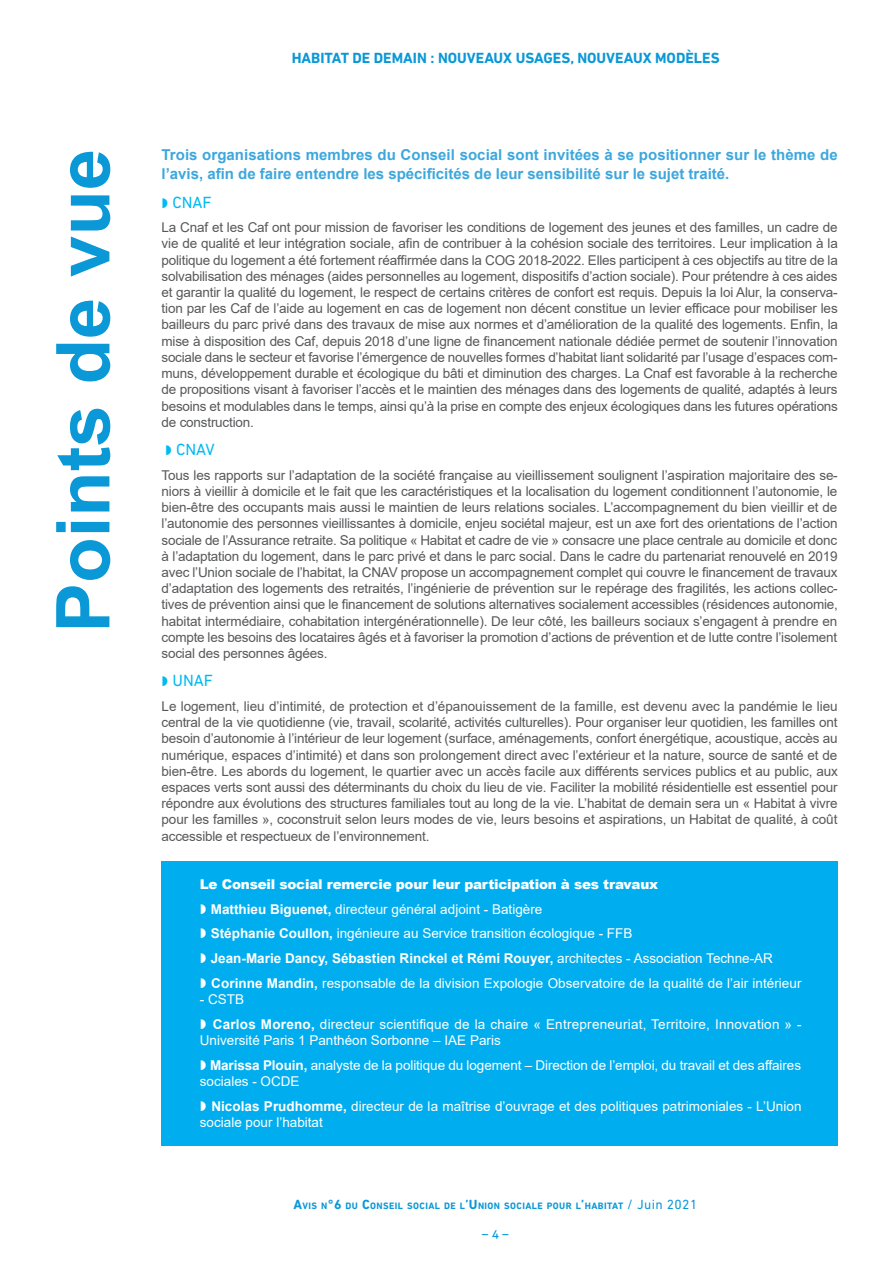
<style>
.page{position:relative;width:893px;height:1263px;background:#fff}
.page>*{position:absolute;margin:0;border:0;box-sizing:border-box;transform-origin:0 0}
.Titre_2{font:700 74.4px "Arial";color:#0a98d7}
.Point_de_vue_-_texte{font:16.5px "DIN Next LT Pro";color:#00baf1}
.chapo{font:700 15px/19.5px "Arial";letter-spacing:.005em;color:#3da7dd}
.t1{font:700 15px "DIN Next LT Pro";color:#0a98d7}
.Point_de_vue_-_texte-2{font:13.5px/16.2px "Arial";letter-spacing:-.015em;color:#57585a;text-align:justify}
.Point_de_vue_-_texte-3{font:13.5px/16.2px "Arial";color:#fff}
.Point_de_vue_-_texte-4{font:13.5px/16.2px "Arial";letter-spacing:.02em;color:#fff}
.Point_de_vue_-_texte-5{font:700 13.5px "Arial";color:#fff}
.Point_de_vue_-_texte-6{font:900 13.5px "Arial";letter-spacing:-.015em;color:#fff}
.t2{font:12px "Aller";color:#0a98d7}
.t3{font:700 9.45px "DIN Next LT Pro";letter-spacing:.045em;color:#0a98d7}
.s1{font-weight:700}
.s2{font-weight:400}
.s3{font-size:13.5px}
.s4{font-weight:400;font-size:13.5px}
</style>
<div class="page">
<div style="left:162px;top:861px;width:676px;height:285px;background:#00aeef"></div>
<p class="t1" style="left:292px;top:49px;width:429px">HABITAT DE DEMAIN : NOUVEAUX USAGES, NOUVEAUX MODÈLES</p>
<p class="Titre_2" style="left:31px;top:632px;width:485px;rotate:-90deg">Points de vue</p>
<p class="chapo" style="left:162px;top:145px;width:678px">Trois organisations membres du Conseil social sont invitées à se positionner sur le thème de l’avis, afin de faire entendre les spécificités de leur sensibilité sur le sujet traité.</p>
<p class="Point_de_vue_-_texte" style="left:172px;top:192px;width:41px">CNAF</p>
<p class="Point_de_vue_-_texte-2" style="left:162px;top:219px;width:678px">La Cnaf et les Caf ont pour mission de favoriser les conditions de logement des jeunes et des familles, un cadre de vie de qualité et leur intégration sociale, afin de contribuer à la cohésion sociale des territoires. Leur implication à la politique du logement a été fortement réaffirmée dans la COG 2018-2022. Elles participent à ces objectifs au titre de la solvabilisation des ménages (aides personnelles au logement, dispositifs d’action sociale). Pour prétendre à ces aides et garantir la qualité du logement, le respect de certains critères de confort est requis. Depuis la loi Alur, la conserva&shy;tion par les Caf de l’aide au logement en cas de logement non décent constitue un levier efficace pour mobiliser les bailleurs du parc privé dans des travaux de mise aux normes et d’amélioration de la qualité des logements. Enfin, la mise à disposition des Caf, depuis 2018 d’une ligne de financement nationale dédiée permet de soutenir l’innovation sociale dans le secteur et favorise l’émergence de nouvelles formes d’habitat liant solidarité par l’usage d’espaces com&shy;muns, développement durable et écologique du bâti et diminution des charges. La Cnaf est favorable à la recherche de propositions visant à favoriser l’accès et le maintien des ménages dans des logements de qualité, adaptés à leurs besoins et modulables dans le temps, ainsi qu’à la prise en compte des enjeux écologiques dans les futures opérations de construction.</p>
<p class="Point_de_vue_-_texte" style="left:176px;top:440px;width:40px">CNAV</p>
<p class="Point_de_vue_-_texte-2" style="left:162px;top:467px;width:678px">Tous les rapports sur l’adaptation de la société française au vieillissement soulignent l’aspiration majoritaire des se&shy;niors à vieillir à domicile et le fait que les caractéristiques et la localisation du logement conditionnent l’autonomie, le bien-être des occupants mais aussi le maintien de leurs relations sociales. L’accompagnement du bien vieillir et de l’autonomie des personnes vieillissantes à domicile, enjeu sociétal majeur, est un axe fort des orientations de l’action sociale de l’Assurance retraite. Sa politique « Habitat et cadre de vie » consacre une place centrale au domicile et donc à l’adaptation du logement, dans le parc privé et dans le parc social. Dans le cadre du partenariat renouvelé en 2019 avec l’Union sociale de l’habitat, la CNAV propose un accompagnement complet qui couvre le financement de travaux d’adaptation des logements des retraités, l’ingénierie de prévention sur le repérage des fragilités, les actions collec&shy;tives de prévention ainsi que le financement de solutions alternatives socialement accessibles (résidences autonomie, habitat intermédiaire, cohabitation intergénérationnelle). De leur côté, les bailleurs sociaux s’engagent à prendre en compte les besoins des locataires âgés et à favoriser la promotion d’actions de prévention et de lutte contre l’isolement social des personnes âgées.</p>
<p class="Point_de_vue_-_texte" style="left:172px;top:671px;width:42px">UNAF</p>
<p class="Point_de_vue_-_texte-2" style="left:162px;top:698px;width:678px">Le logement, lieu d’intimité, de protection et d’épanouissement de la famille, est devenu avec la pandémie le lieu central de la vie quotidienne (vie, travail, scolarité, activités culturelles). Pour organiser leur quotidien, les familles ont besoin d’autonomie à l’intérieur de leur logement (surface, aménagements, confort énergétique, acoustique, accès au numérique, espaces d’intimité) et dans son prolongement direct avec l’extérieur et la nature, source de santé et de bien-être. Les abords du logement, le quartier avec un accès facile aux différents services publics et au public, aux espaces verts sont aussi des déterminants du choix du lieu de vie. Faciliter la mobilité résidentielle est essentiel pour répondre aux évolutions des structures familiales tout au long de la vie. L’habitat de demain sera un « Habitat à vivre pour les familles », coconstruit selon leurs modes de vie, leurs besoins et aspirations, un Habitat de qualité, à coût accessible et respectueux de l’environnement.</p>
<p class="Point_de_vue_-_texte-6" style="left:200px;top:874px;width:460px">Le Conseil social remercie pour leur participation à ses travaux</p>
<p class="Point_de_vue_-_texte-3" style="left:211px;top:901px;width:333px"><span class="s1">Matthieu Biguenet,</span> directeur général adjoint - Batigère</p>
<p class="Point_de_vue_-_texte-3" style="left:211px;top:925px;width:423px"><span class="s1">Stéphanie Coullon,</span> ingénieure au Service transition écologique - FFB</p>
<p class="Point_de_vue_-_texte-5" style="left:211px;top:949px;width:564px">Jean-Marie Dancy, Sébastien Rinckel et Rémi Rouyer, <span class="s2">architectes - Association Techne-AR</span></p>
<p class="Point_de_vue_-_texte-3" style="left:211px;top:975px;width:592px"><span class="s1">Corinne Mandin,</span> responsable de la division Expologie Observatoire de la qualité de l’air intérieur</p>
<p class="Point_de_vue_-_texte-3" style="left:200px;top:991px;width:46px">- CSTB</p>
<p class="Point_de_vue_-_texte-4" style="left:200px;top:1016px;width:603px;text-indent:13px"><span class="s1">Carlos Moreno,</span> directeur scientifique de la chaire « Entrepreneuriat, Territoire, Innovation » -<br>Université Paris 1 Panthéon Sorbonne – IAE Paris</p>
<p class="Point_de_vue_-_texte-3" style="left:200px;top:1057px;width:603px;text-indent:10px"><span class="s1">Marissa Plouin,</span> analyste de la politique du logement – Direction de l’emploi, du travail et des affaires sociales - OCDE</p>
<p class="Point_de_vue_-_texte-3" style="left:200px;top:1097px;width:603px;text-indent:12px"><span class="s1">Nicolas Prudhomme,</span> directeur de la maîtrise d’ouvrage et des politiques patrimoniales - L’Union sociale pour l’habitat</p>
<p class="t3" style="left:293px;top:1200px;width:405px"><span class="s3">A</span>VIS N<span class="s3">°6</span> DU <span class="s3">C</span>ONSEIL SOCIAL DE L<span class="s3">’U</span> NION SOCIALE POUR L<span class="s3">’</span>HABITAT <span class="s4">/ Juin 2021</span></p>
<p class="t2" style="left:482px;top:1226px;width:28px">– 4 –</p>
</div>
